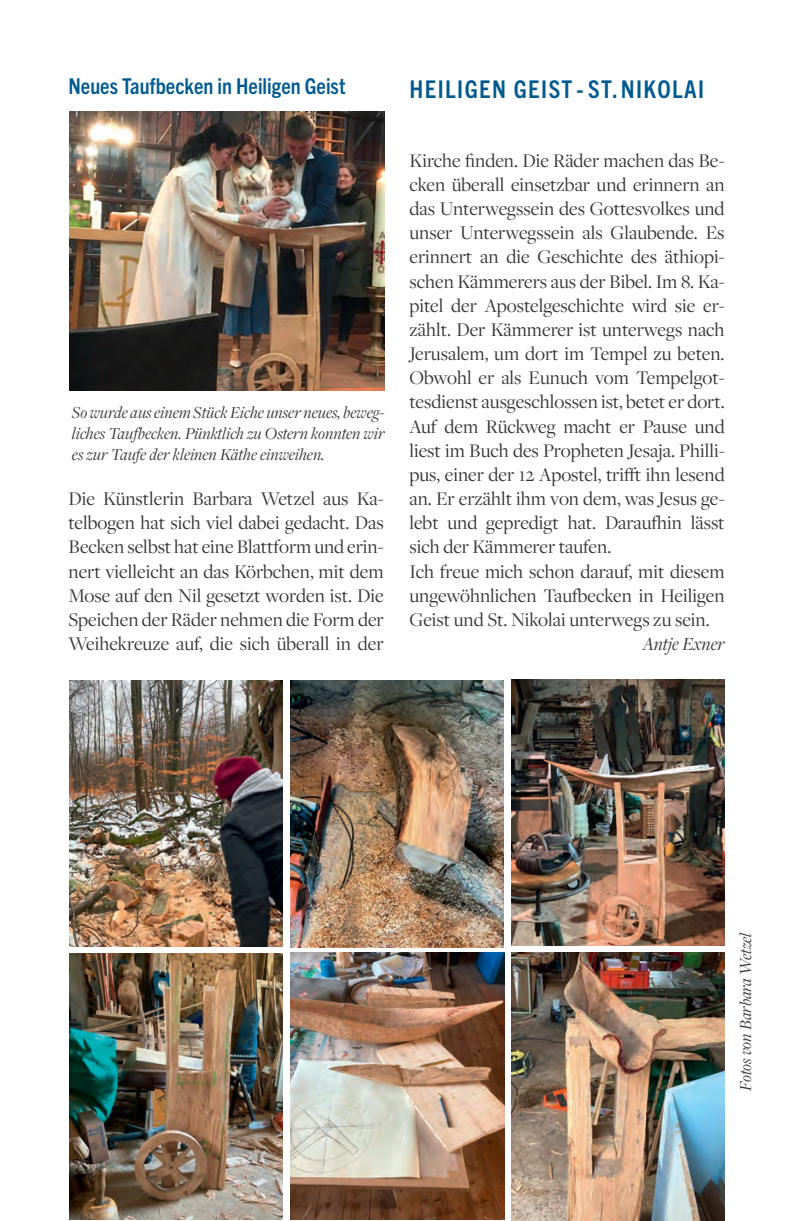
<style>
.page{position:relative;width:809px;height:1221px;background:#fff}
.page>*{position:absolute;margin:0;border:0;box-sizing:border-box;transform-origin:0 0}
.t1{font:700 condensed 24.5px "Trade Gothic Next LT Pro";letter-spacing:.06em;color:#005a8f}
.t2{font:700 condensed 21.88px "Trade Gothic Next LT Pro";color:#005a8f}
.t3{font:20.12px/24.2px "Freight Disp Pro";color:#363536;text-align:justify}
.t4{font:italic 19.25px "Freight Disp Pro";color:#363536}
.t5{font:italic 17.5px/21px "Freight Disp Pro";color:#363536;text-align:justify}
</style>
<div class="page">
<img style="left:511px;top:679px;width:213px;height:266px">
<img style="left:69px;top:680px;width:214px;height:266px">
<img style="left:290px;top:680px;width:214px;height:267px">
<img style="left:291px;top:952px;width:213px;height:267px">
<img style="left:69px;top:953px;width:214px;height:266px">
<img style="left:511px;top:952px;width:214px;height:268px">
<img style="left:69px;top:111px;width:315px;height:279px">
<p class="t2" style="left:68px;top:71px;width:278px">Neues Taufbecken in Heiligen Geist</p>
<p class="t1" style="left:409px;top:73px;width:27px">Heilige</p>
<p class="t1" style="left:492px;top:73px;width:48px">n Geist</p>
<p class="t1" style="left:576px;top:73px;width:129px">- ST. NIKOLAI</p>
<p class="t5" style="left:72px;top:401px;width:314px">So wurde aus einem Stück Eiche unser neues, beweg&shy;liches Taufbecken. Pünktlich zu Ostern konnten wir es zur Taufe der kleinen Käthe einweihen.</p>
<p class="t3" style="left:68px;top:486px;width:317px">Die Künstlerin Barbara Wetzel aus Ka&shy;telbogen hat sich viel dabei gedacht. Das Becken selbst hat eine Blattform und erin&shy;nert vielleicht an das Körbchen, mit dem Mose auf den Nil gesetzt worden ist. Die Speichen der Räder nehmen die Form der Weihekreuze auf, die sich überall in der</p>
<p class="t3" style="left:409px;top:148px;width:317px;text-align:left">Kirche finden. Die Räder machen das Be&shy;cken überall einsetzbar und erinnern an das Unterwegssein des Gottesvolkes und unser Unterwegssein als Glaubende. Es erinnert an die Geschichte des äthiopi&shy;schen Kämmerers aus der Bibel. Im 8. Ka&shy;pitel der Apostelgeschichte wird sie er&shy;zählt. Der Kämmerer ist unterwegs nach Jerusalem, um dort im Tempel zu beten.<br>Obwohl er als Eunuch vom Tempelgot&shy;tesdienst ausgeschlossen ist, betet er dort.<br>Auf dem Rückweg macht er Pause und liest im Buch des Propheten Jesaja. Philli&shy;pus, einer der 12 Apostel, trifft ihn lesend an. Er erzählt ihm von dem, was Jesus ge&shy;lebt und gepredigt hat. Daraufhin lässt sich der Kämmerer taufen.<br>Ich freue mich schon darauf, mit diesem ungewöhnlichen Taufbecken in Heiligen Geist und St. Nikolai unterwegs zu sein.</p>
<p class="t4" style="left:642px;top:631px;width:83px">Antje Exner</p>
<p class="t5" style="left:734px;top:1090px;width:159px;rotate:-90deg">Fotos von Barbara Wetzel</p>
</div>
